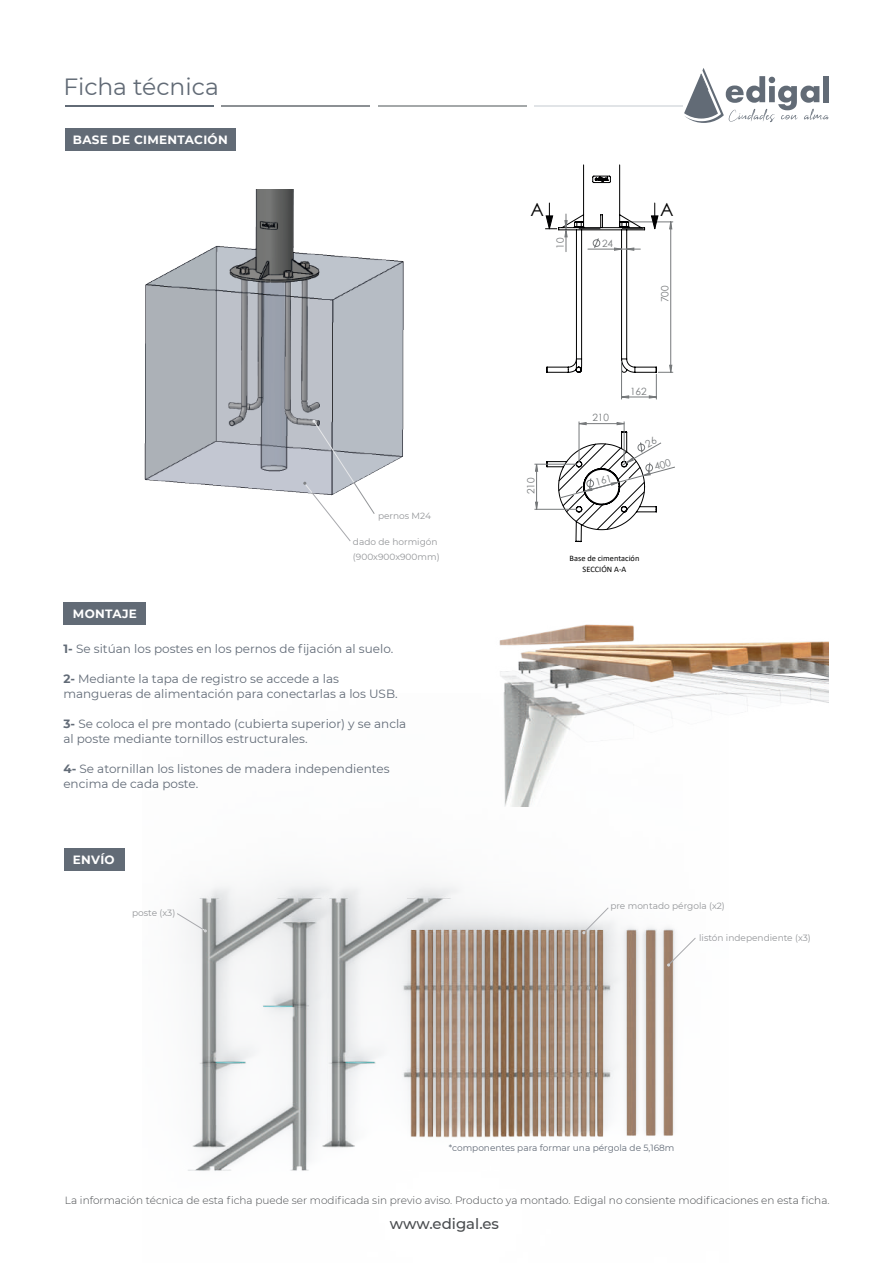
<style>
.page{position:relative;width:893px;height:1263px;background:#fff}
.page>*{position:absolute;margin:0;border:0;box-sizing:border-box;transform-origin:0 0}
.t1{font:23.4px "Montserrat";color:#626b76}
.t2{font:18.15px "Century Gothic";color:#000001}
.t3{font:500 14.85px "Montserrat";color:#46494c}
.t4{font:12px/15px "Montserrat";color:#626b77}
.t5{font:700 12px "Montserrat";letter-spacing:.025em;color:#fff}
.t6{font:300 10.5px "Montserrat";color:#46494c}
.t7{font:10.05px "Century Gothic";color:#76797b}
.t8{font:9px/15px "Montserrat";color:#939598}
.t9{font:9px "Montserrat";color:#626b77}
.t10{font:8.4px/10.5px "Calibri";color:#000001;text-align:center}
.s1{font-weight:700}
</style>
<div class="page">
<hr style="left:65px;top:105px;width:149px;height:2px;background:#626b76">
<hr style="left:221px;top:105px;width:149px;height:2px;background:#8c9094">
<hr style="left:378px;top:105px;width:148px;height:2px;background:#a4a8a9">
<hr style="left:534px;top:105px;width:149px;height:2px;background:#e1e4e7">
<svg style="left:684px;top:68px;width:145px;height:55px"></svg>
<img style="left:187px;top:806px;width:488px;height:365px">
<img style="left:499px;top:502px;width:329px;height:304px">
<img style="left:144px;top:190px;width:260px;height:303px">
<svg style="left:667px;top:937px;width:29px;height:29px"></svg>
<svg style="left:582px;top:907px;width:27px;height:27px"></svg>
<svg style="left:177px;top:913px;width:30px;height:19px"></svg>
<svg style="left:303px;top:420px;width:72px;height:121px"></svg>
<div style="left:65px;top:129px;width:171px;height:22px;background:#626b76"></div>
<div style="left:64px;top:602px;width:82px;height:23px;background:#626b76"></div>
<div style="left:64px;top:848px;width:61px;height:23px;background:#626b76"></div>
<svg style="left:580px;top:422px;width:44px;height:3px"></svg>
<svg style="left:545px;top:164px;width:128px;height:235px"></svg>
<hr style="left:621px;top:397px;width:35px;height:1px;background:#76797b">
<hr style="left:624px;top:421px;width:1px;height:41px;background:#76797b">
<hr style="left:579px;top:421px;width:1px;height:41px;background:#76797b">
<hr style="left:579px;top:423px;width:45px;height:1px;background:#76797b">
<hr style="left:534px;top:464px;width:43px;height:1px;background:#76797b">
<hr style="left:534px;top:509px;width:43px;height:1px;background:#76797b">
<svg style="left:535px;top:463px;width:3px;height:47px"></svg>
<svg style="left:546px;top:431px;width:129px;height:111px"></svg>
<h1 class="t1" style="left:63px;top:70px;width:157px">Ficha técnica</h1>
<p class="t5" style="left:73px;top:131px;width:156px">BASE DE CIMENTACIÓN</p>
<p class="t5" style="left:73px;top:605px;width:65px">MONTAJE</p>
<p class="t8" style="left:378px;top:507px;width:55px">pernos M24</p>
<p class="t8" style="left:353px;top:534px;width:88px">dado de hormigón (900x900x900mm)</p>
<p class="t4" style="left:63px;top:641px;width:331px"><span class="s1">1-</span> Se sitúan los postes en los pernos de fijación al suelo.</p>
<p class="t4" style="left:63px;top:671px;width:336px"><span class="s1">2-</span> Mediante la tapa de registro se accede a las mangueras de alimentación para conectarlas a los USB.</p>
<p class="t4" style="left:63px;top:716px;width:344px"><span class="s1">3-</span> Se coloca el pre montado (cubierta superior) y se ancla al poste mediante tornillos estructurales.</p>
<p class="t4" style="left:63px;top:761px;width:328px"><span class="s1">4-</span> Se atornillan los listones de madera independientes encima de cada poste.</p>
<p class="t5" style="left:73px;top:851px;width:43px">ENVÍO</p>
<p class="t8" style="left:132px;top:905px;width:45px">poste (x3)</p>
<h2 class="t2" style="left:531px;top:197px;width:15px">A</h2>
<h2 class="t2" style="left:660px;top:197px;width:15px">A</h2>
<p class="t7" style="left:553px;top:249px;width:13px;rotate:-90deg">10</p>
<p class="t7" style="left:602px;top:236px;width:13px">24</p>
<p class="t7" style="left:658px;top:302px;width:18px;rotate:-90deg">700</p>
<p class="t7" style="left:524px;top:494px;width:18px;rotate:-90deg">210</p>
<p class="t7" style="left:592px;top:411px;width:18px">210</p>
<p class="t7" style="left:630px;top:384px;width:18px">162</p>
<p class="t10" style="left:570px;top:553px;width:71px">Base de cimentación<br>SECCIÓN A-A</p>
<p class="t8" style="left:610px;top:898px;width:116px">pre montado pérgola (x2)</p>
<p class="t8" style="left:699px;top:930px;width:113px">listón independiente (x3)</p>
<p class="t9" style="left:449px;top:1141px;width:227px">*componentes para formar una pérgola de 5,168m</p>
<p class="t6" style="left:65px;top:1193px;width:766px">La información técnica de esta ficha puede ser modificada sin previo aviso. Producto ya montado. Edigal no consiente modificaciones en esta ficha.</p>
<p class="t3" style="left:390px;top:1213px;width:111px">www.edigal.es</p>
</div>
